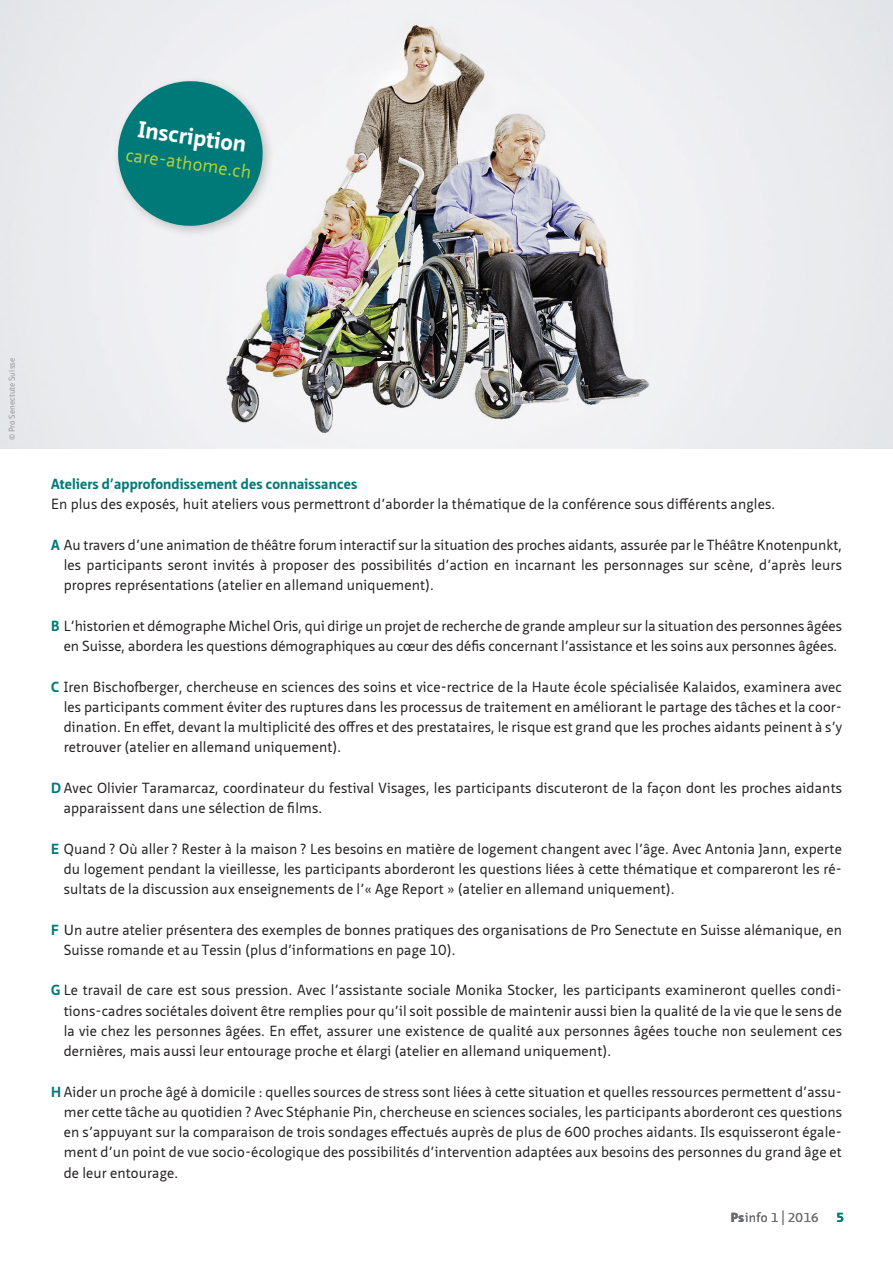
<style>
.page{position:relative;width:893px;height:1263px;background:#fff}
.page>*{position:absolute;margin:0;border:0;box-sizing:border-box;transform-origin:0 0}
.t1{font:700 22.5px "Neue Sans Pro";color:#fff}
.t2{font:18px "Neue Sans Pro";color:#b3d234}
.t3{font:14.25px/20.2px "Neue Sans Pro";letter-spacing:.01em;color:#231f20;text-align:justify}
.t4{font:700 14.25px "Neue Sans Pro";letter-spacing:.01em;color:#007a78}
.t5{font:700 12.75px "Neue Sans Pro";color:#007a78}
.t6{font:12.45px "Neue Sans Pro";color:#6c6d70}
.t7{font:8.25px "Neue Sans Pro";color:#939598}
.s1{font-weight:700;color:#007a78}
.s2{font-weight:900;font-size:12.75px}
.s3{font-size:12.75px}
.s4{font-weight:300;font-size:19.2px}
</style>
<div class="page">
<img style="left:0;top:0;width:893px;height:449px">
<div style="left:112px;top:75px;width:163px;height:163px;background:#231f20;opacity:.25"></div>
<svg style="left:116px;top:79px;width:149px;height:149px;background:#3c9695"></svg>
<h1 class="t1" style="left:141px;top:115px;width:110px;rotate:8deg">Inscription</h1>
<p class="t2" style="left:128px;top:143px;width:128px;rotate:8deg">care-athome.ch</p>
<p class="t7" style="left:6px;top:440px;width:84px;rotate:-90deg">© Pro Senectute Suisse</p>
<p class="t4" style="left:51px;top:475px;width:308px">Ateliers d’approfondissement des connaissances</p>
<p class="t3" style="left:51px;top:494px;width:726px">En plus des exposés, huit ateliers vous permettront d’aborder la thématique de la conférence sous différents angles.</p>
<p class="t3" style="left:64px;top:534px;width:780px;text-indent:-13px"><span class="s1">A</span> Au travers d’une animation de théâtre forum interactif sur la situation des proches aidants, assurée par le Théâtre Knotenpunkt, les participants seront invités à proposer des possibilités d’action en incarnant les personnages sur scène, d’après leurs propres représentations (atelier en allemand uniquement).</p>
<p class="t3" style="left:51px;top:615px;width:792px;text-align:center"><span class="s1">B</span> L’historien et démographe Michel Oris, qui dirige un projet de recherche de grande ampleur sur la situation des personnes âgées en Suisse, abordera les questions démographiques au cœur des défis concernant l’assistance et les soins aux personnes âgées.</p>
<p class="t3" style="left:64px;top:676px;width:780px;text-indent:-13px"><span class="s1">C</span> Iren Bischofberger, chercheuse en sciences des soins et vice-rectrice de la Haute école spécialisée Kalaidos, examinera avec les participants comment éviter des ruptures dans les processus de traitement en améliorant le partage des tâches et la coor&shy;dination. En effet, devant la multiplicité des offres et des prestataires, le risque est grand que les proches aidants peinent à s’y retrouver (atelier en allemand uniquement).</p>
<p class="t3" style="left:64px;top:777px;width:780px;text-indent:-13px"><span class="s1">D</span> Avec Olivier Taramarcaz, coordinateur du festival Visages, les participants discuteront de la façon dont les proches aidants apparaissent dans une sélection de films.</p>
<p class="t3" style="left:64px;top:838px;width:780px;text-indent:-13px"><span class="s1">E</span> Quand ? Où aller ? Rester à la maison ? Les besoins en matière de logement changent avec l’âge. Avec Antonia Jann, experte du logement pendant la vieillesse, les participants aborderont les questions liées à cette thématique et compareront les ré&shy;sultats de la discussion aux enseignements de l’« Age Report » (atelier en allemand uniquement).</p>
<p class="t3" style="left:64px;top:919px;width:780px;text-indent:-13px"><span class="s1">F</span> Un autre atelier présentera des exemples de bonnes pratiques des organisations de Pro Senectute en Suisse alémanique, en<br>Suisse romande et au Tessin (plus d’informations en page 10).</p>
<p class="t3" style="left:64px;top:980px;width:780px;text-indent:-13px"><span class="s1">G</span> Le travail de care est sous pression. Avec l’assistante sociale Monika Stocker, les participants examineront quelles condi&shy;tions-cadres sociétales doivent être remplies pour qu’il soit possible de maintenir aussi bien la qualité de la vie que le sens de la vie chez les personnes âgées. En effet, assurer une existence de qualité aux personnes âgées touche non seulement ces dernières, mais aussi leur entourage proche et élargi (atelier en allemand uniquement).</p>
<p class="t3" style="left:64px;top:1081px;width:780px;text-indent:-13px"><span class="s1">H</span> Aider un proche âgé à domicile : quelles sources de stress sont liées à cette situation et quelles ressources permettent d’assu&shy;mer cette tâche au quotidien ? Avec Stéphanie Pin, chercheuse en sciences sociales, les participants aborderont ces questions en s’appuyant sur la comparaison de trois sondages effectués auprès de plus de 600 proches aidants. Ils esquisseront égale&shy;ment d’un point de vue socio-écologique des possibilités d’intervention adaptées aux besoins des personnes du grand âge et de leur entourage.</p>
<p class="t6" style="left:731px;top:1209px;width:89px"><span class="s2">Ps</span><span class="s3">info</span> 1 <span class="s4">l</span> 2016</p>
<p class="t5" style="left:836px;top:1209px;width:9px">5</p>
</div>
